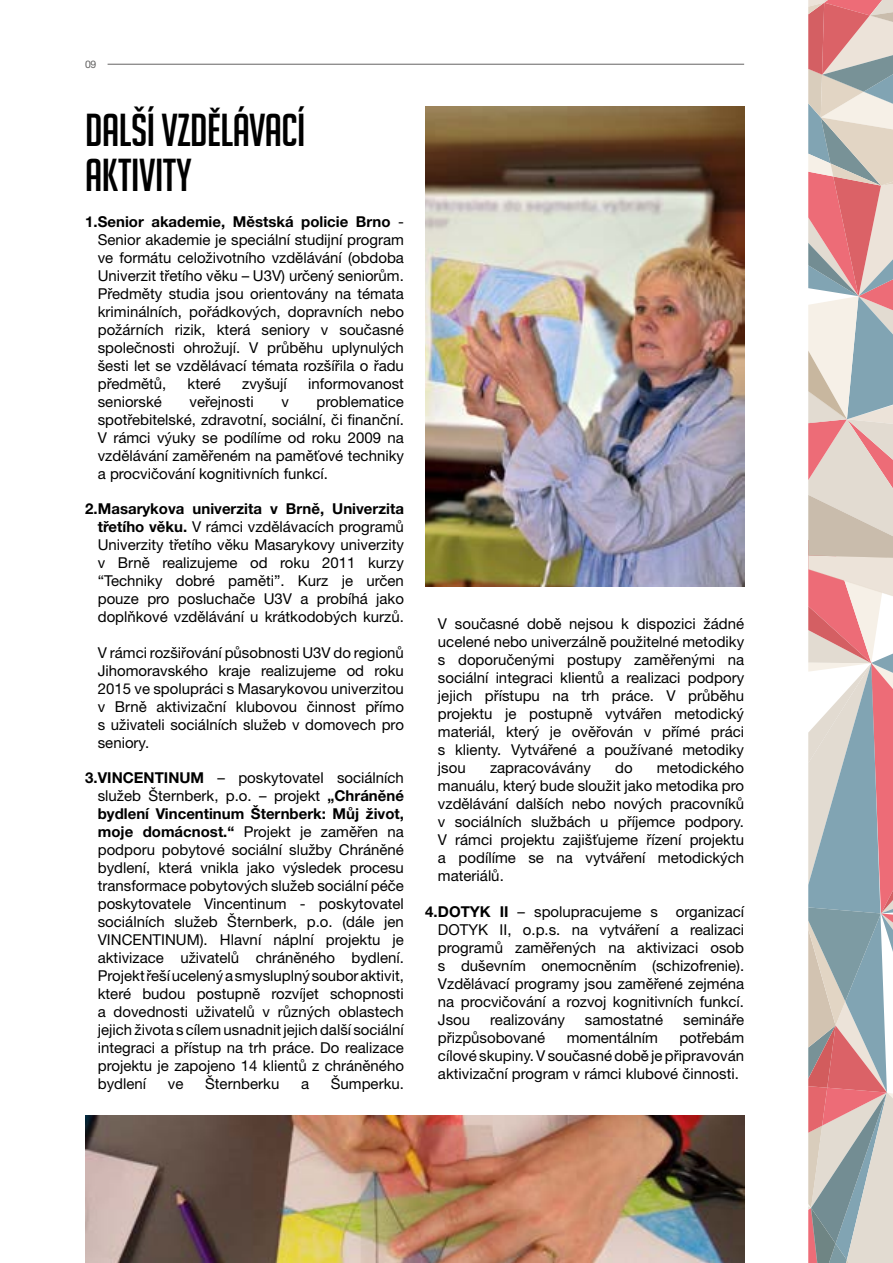
<style>
.page{position:relative;width:893px;height:1263px;background:#fff}
.page>*{position:absolute;margin:0;border:0;box-sizing:border-box;transform-origin:0 0}
.t1{font:45px/45px "Big Noodle Titling";letter-spacing:-.01em;color:#000}
.t2{font:15px/18px "Helvetica Neue LT Pro";color:#000;text-align:justify}
.t3{font:10.5px "Helvetica Neue LT Pro";color:#646363}
.s1{font-weight:700}
</style>
<div class="page">
<svg style="left:808px;top:0;width:85px;height:1263px;background:#c7b3b3"></svg>
<img style="left:85px;top:1115px;width:659px;height:148px">
<hr style="left:108px;top:64px;width:636px;height:1px;background:#646363">
<img style="left:425px;top:106px;width:319px;height:480px">
<p class="t3" style="left:85px;top:58px;width:13px">09</p>
<h1 class="t1" style="left:85px;top:108px;width:222px">DALŠÍ VZDELÁVACÍ<br>AKTIVITY</h1>
<p class="t2" style="left:98px;top:212px;width:308px;text-indent:-13px"><span class="s1">1.Senior akademie, Městská policie Brno</span> - Senior akademie je speciální studijní program ve formátu celoživotního vzdělávání (obdoba Univerzit třetího věku – U3V) určený seniorům.<br>Předměty studia jsou orientovány na témata kriminálních, pořádkových, dopravních nebo požárních rizik, která seniory v současné společnosti ohrožují. V průběhu uplynulých šesti let se vzdělávací témata rozšířila o řadu předmětů,</p>
<h1 class="t1" style="left:208px;top:99px;width:16px">ˇ</h1>
<p class="t2" style="left:188px;top:374px;width:35px">které</p>
<p class="t2" style="left:242px;top:374px;width:46px">zvyšují</p>
<p class="t2" style="left:308px;top:374px;width:97px">informovanost</p>
<p class="t2" style="left:98px;top:392px;width:66px">seniorské</p>
<p class="t2" style="left:190px;top:392px;width:66px">veřejnosti</p>
<p class="t2" style="left:281px;top:392px;width:9px">v</p>
<p class="t2" style="left:98px;top:392px;width:308px;text-indent:219px">problematice spotřebitelské, zdravotní, sociální, či finanční.<br>V rámci výuky se podílíme od roku 2009 na vzdělávání zaměřeném na paměťové techniky a procvičování kognitivních funkcí.</p>
<p class="t2" style="left:98px;top:499px;width:308px;text-indent:-13px"><span class="s1">2.Masarykova univerzita v Brně, Univerzita třetího věku.</span> V rámci vzdělávacích programů Univerzity třetího věku Masarykovy univerzity v Brně realizujeme od roku 2011 kurzy “Techniky dobré paměti”. Kurz je určen pouze pro posluchače U3V a probíhá jako doplňkové vzdělávání u krátkodobých kurzů.</p>
<p class="t2" style="left:98px;top:643px;width:308px">V rámci rozšiřování působnosti U3V do regionů Jihomoravského kraje realizujeme od roku 2015 ve spolupráci s Masarykovou univerzitou v Brně aktivizační klubovou činnost přímo s uživateli sociálních služeb v domovech pro seniory.</p>
<p class="t2" style="left:98px;top:768px;width:308px;text-indent:-13px"><span class="s1">3.VINCENTINUM</span> – poskytovatel sociálních služeb Šternberk, p.o. – projekt <span class="s1">„Chráněné bydlení Vincentinum Šternberk: Můj život, moje domácnost.“</span> Projekt je zaměřen na podporu pobytové sociální služby Chráněné bydlení, která vnikla jako výsledek procesu transformace pobytových služeb sociální péče poskytovatele Vincentinum - poskytovatel sociálních služeb Šternberk, p.o. (dále jen VINCENTINUM). Hlavní náplní projektu je aktivizace uživatelů chráněného bydlení.<br>Projekt řeší ucelený a smysluplný soubor aktivit, které budou postupně rozvíjet schopnosti a dovednosti uživatelů v různých oblastech jejich života s cílem usnadnit jejich další sociální integraci a přístup na trh práce. Do realizace projektu je zapojeno 14 klientů z chráněného bydlení</p>
<p class="t2" style="left:168px;top:1074px;width:17px">ve</p>
<p class="t2" style="left:205px;top:1074px;width:76px">Šternberku</p>
<p class="t2" style="left:301px;top:1074px;width:10px">a</p>
<p class="t2" style="left:331px;top:1074px;width:75px">Šumperku.</p>
<p class="t2" style="left:438px;top:615px;width:308px">V současné době nejsou k dispozici žádné ucelené nebo univerzálně použitelné metodiky s doporučenými postupy zaměřenými na sociální integraci klientů a realizaci podpory jejich přístupu na trh práce. V průběhu projektu je postupně vytvářen metodický materiál, který je ověřován v přímé práci s klienty. Vytvářené a používané metodiky jsou</p>
<p class="t2" style="left:438px;top:759px;width:308px;text-indent:219px">metodického manuálu, který bude sloužit jako metodika pro vzdělávání dalších nebo nových pracovníků v sociálních službách u příjemce podpory.<br>V rámci projektu zajišťujeme řízení projektu a podílíme se na vytváření metodických materiálů.</p>
<p class="t2" style="left:438px;top:902px;width:308px;text-indent:-13px"><span class="s1">4.DOTYK II</span> – spolupracujeme s organizací DOTYK II, o.p.s. na vytváření a realizaci programů zaměřených na aktivizaci osob s duševním onemocněním (schizofrenie).<br>Vzdělávací programy jsou zaměřené zejména na procvičování a rozvoj kognitivních funkcí.<br>Jsou</p>
<p class="t2" style="left:490px;top:759px;width:102px">zapracovávány</p>
<p class="t2" style="left:615px;top:759px;width:19px">do</p>
<p class="t2" style="left:490px;top:1010px;width:76px">realizovány</p>
<p class="t2" style="left:585px;top:1010px;width:80px">samostatné</p>
<p class="t2" style="left:683px;top:1010px;width:62px">semináře</p>
<p class="t2" style="left:438px;top:1028px;width:109px">přizpůsobované</p>
<p class="t2" style="left:567px;top:1028px;width:93px">momentálním</p>
<p class="t2" style="left:438px;top:1028px;width:308px;text-indent:241px">potřebám cílové skupiny. V současné době je připravován aktivizační program v rámci klubové činnosti.</p>
</div>
